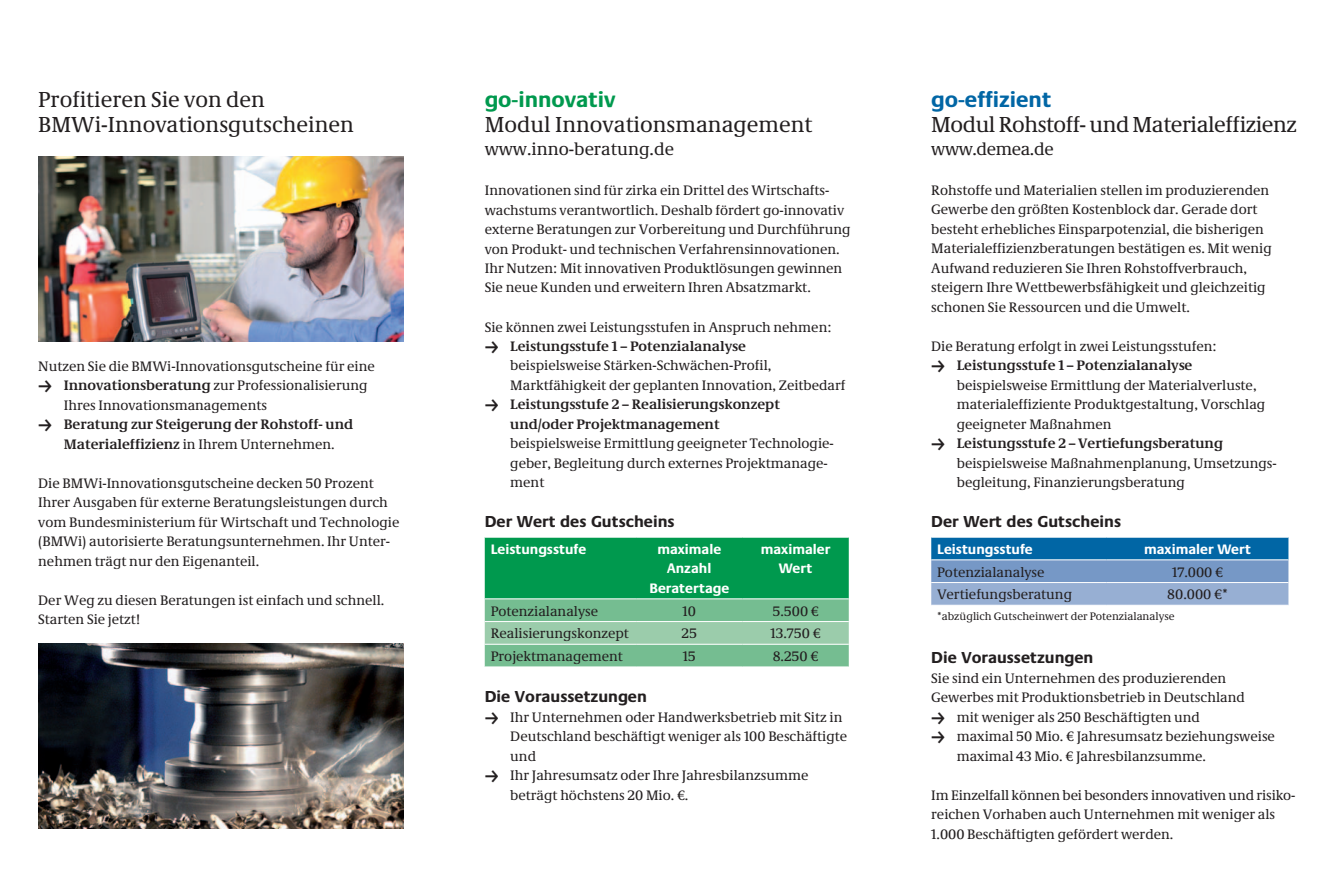
<style>
.page{position:relative;width:1331px;height:893px;background:#fff}
.page>*{position:absolute;margin:0;border:0;box-sizing:border-box;transform-origin:0 0}
.t1{font:22.5px/25.5px "Neue Demos";color:#231f20}
.t2{font:22.5px "Neue Demos";letter-spacing:-.02em;color:#231f20}
.t3{font:700 22.5px "Neue Praxis";color:#00994e}
.t4{font:700 22.5px "Neue Praxis";color:#0166a5}
.t5{font:18px "Neue Demos";color:#231f20}
.t6{font:18px "Neue Demos";letter-spacing:-.02em;color:#231f20}
.t7{font:700 16.5px "Neue Praxis";color:#231f20}
.t8{font:14.25px/19.5px "Neue Demos";color:#231f20}
.t9{font:700 14.25px "Neue Demos";color:#231f20}
.t10{font:700 14.25px/19.5px "Neue Praxis";color:#fff;text-align:center}
.t11{font:11.25px "Neue Demos";color:#231f20}
.s1{font-family:"Neue Praxis"}
.s2{font-weight:700}
.s3{font-family:"Neue Praxis";font-weight:400}
</style>
<div class="page">
<svg style="left:485px;top:538px;width:364px;height:129px;background:#45af76"></svg>
<hr style="left:485px;top:598px;width:151px;height:1px;background:#fff">
<hr style="left:636px;top:598px;width:106px;height:1px;background:#fff">
<hr style="left:742px;top:598px;width:107px;height:1px;background:#fff">
<hr style="left:485px;top:621px;width:151px;height:1px;background:#fff">
<hr style="left:636px;top:621px;width:106px;height:1px;background:#fff">
<hr style="left:742px;top:621px;width:107px;height:1px;background:#fff">
<hr style="left:485px;top:644px;width:151px;height:1px;background:#fff">
<hr style="left:636px;top:644px;width:106px;height:1px;background:#fff">
<hr style="left:742px;top:644px;width:107px;height:1px;background:#fff">
<svg style="left:931px;top:538px;width:357px;height:67px;background:#5c90c0"></svg>
<hr style="left:931px;top:559px;width:176px;height:1px;background:#fff">
<hr style="left:1107px;top:559px;width:181px;height:1px;background:#fff">
<hr style="left:931px;top:582px;width:176px;height:1px;background:#fff">
<hr style="left:1107px;top:582px;width:181px;height:1px;background:#fff">
<img style="left:38px;top:156px;width:366px;height:185px">
<img style="left:38px;top:644px;width:366px;height:185px">
<h1 class="t1" style="left:38px;top:86px;width:317px">Profitieren Sie von den<br>BMWi-Innovationsgutscheinen</h1>
<h1 class="t3" style="left:485px;top:86px;width:132px">go-innovativ</h1>
<h1 class="t1" style="left:485px;top:112px;width:329px">Modul Innovationsmanagement</h1>
<p class="t5" style="left:485px;top:138px;width:191px">www.inno-beratung.de</p>
<p class="t8" style="left:38px;top:356px;width:338px">Nutzen Sie die BMWi-Innovationsgutscheine für eine</p>
<p class="t8" style="left:38px;top:375px;width:331px"><span class="s1">ƒ</span> <span class="s2">Innovationsberatung</span> zur Professionalisierung</p>
<p class="t8" style="left:64px;top:395px;width:205px">Ihres Innovationsmanagements</p>
<p class="t9" style="left:38px;top:416px;width:316px"><span class="s3">ƒ</span> Beratung zur Steigerung der Rohstoff- und</p>
<p class="t8" style="left:64px;top:434px;width:272px"><span class="s2">Materialeffizienz</span> in Ihrem Unternehmen.</p>
<p class="t8" style="left:38px;top:473px;width:363px">Die BMWi-Innovationsgutscheine decken 50 Prozent Ihrer Ausgaben für externe Beratungsleistungen durch vom Bundesministerium für Wirtschaft und Technologie (BMWi) autorisierte Beratungsunternehmen. Ihr Unter&shy;nehmen trägt nur den Eigenanteil.</p>
<p class="t8" style="left:38px;top:590px;width:348px">Der Weg zu diesen Beratungen ist einfach und schnell.<br>Starten Sie jetzt!</p>
<p class="t8" style="left:485px;top:180px;width:367px">Innovationen sind für zirka ein Drittel des Wirtschafts&shy;wachstums verantwortlich. Deshalb fördert go-innovativ externe Beratungen zur Vorbereitung und Durchführung von Produkt- und technischen Verfahrensinnovationen.<br>Ihr Nutzen: Mit innovativen Produktlösungen gewinnen Sie neue Kunden und erweitern Ihren Absatzmarkt.</p>
<p class="t8" style="left:485px;top:317px;width:348px">Sie können zwei Leistungsstufen in Anspruch nehmen:</p>
<p class="t9" style="left:485px;top:338px;width:263px"><span class="s3">ƒ</span> Leistungsstufe 1 – Potenzialanalyse</p>
<p class="t8" style="left:510px;top:356px;width:263px">beispielsweise Stärken-Schwächen-Profil,</p>
<p class="t8" style="left:510px;top:375px;width:337px">Marktfähigkeit der geplanten Innovation, Zeitbedarf</p>
<p class="t9" style="left:485px;top:396px;width:297px"><span class="s3">ƒ</span> Leistungsstufe 2 – Realisierungskonzept</p>
<p class="t9" style="left:510px;top:416px;width:211px">und/oder Projektmanagement</p>
<p class="t8" style="left:510px;top:434px;width:325px">beispielsweise Ermittlung geeigneter Technologie&shy;geber, Begleitung durch externes Projektmanage&shy;ment</p>
<p class="t7" style="left:485px;top:511px;width:191px">Der Wert des Gutscheins</p>
<p class="t10" style="left:491px;top:539px;width:97px">Leistungsstufe</p>
<p class="t10" style="left:649px;top:539px;width:81px">maximale<br>Anzahl<br>Beratertage</p>
<p class="t10" style="left:761px;top:539px;width:71px">maximaler<br>Wert</p>
<p class="t8" style="left:491px;top:601px;width:109px">Potenzialanalyse</p>
<p class="t8" style="left:683px;top:601px;width:15px">10</p>
<p class="t8" style="left:772px;top:601px;width:48px">5.500 €</p>
<p class="t8" style="left:491px;top:624px;width:140px">Realisierungskonzept</p>
<p class="t8" style="left:681px;top:624px;width:17px">25</p>
<p class="t8" style="left:770px;top:624px;width:52px">13.750 €</p>
<p class="t8" style="left:491px;top:646px;width:134px">Projektmanagement</p>
<p class="t8" style="left:683px;top:646px;width:15px">15</p>
<p class="t8" style="left:773px;top:646px;width:47px">8.250 €</p>
<p class="t7" style="left:485px;top:686px;width:164px">Die Voraussetzungen</p>
<p class="t8" style="left:485px;top:707px;width:359px"><span class="s1">ƒ</span> Ihr Unternehmen oder Handwerksbetrieb mit Sitz in</p>
<p class="t8" style="left:510px;top:726px;width:338px">Deutschland beschäftigt weniger als 100 Beschäftigte</p>
<p class="t8" style="left:510px;top:746px;width:27px">und</p>
<p class="t8" style="left:485px;top:765px;width:325px"><span class="s1">ƒ</span> Ihr Jahresumsatz oder Ihre Jahresbilanzsumme</p>
<p class="t8" style="left:510px;top:785px;width:180px">beträgt höchstens 20 Mio. €.</p>
<h1 class="t4" style="left:931px;top:86px;width:122px">go-effizient</h1>
<h1 class="t2" style="left:931px;top:111px;width:367px">Modul Rohstoff- und Materialeffizienz</h1>
<p class="t6" style="left:931px;top:138px;width:124px">www.demea.de</p>
<p class="t8" style="left:931px;top:180px;width:342px">Rohstoffe und Materialien stellen im produzierenden Gewerbe den größten Kostenblock dar. Gerade dort besteht erhebliches Einsparpotenzial, die bisherigen Materialeffizienzberatungen bestätigen es. Mit wenig Aufwand reduzieren Sie Ihren Rohstoffverbrauch, steigern Ihre Wettbewerbsfähigkeit und gleichzeitig schonen Sie Ressourcen und die Umwelt.</p>
<p class="t8" style="left:931px;top:336px;width:287px">Die Beratung erfolgt in zwei Leistungsstufen: <span class="s1">ƒ</span> <span class="s2">Leistungsstufe 1 – Potenzialanalyse</span></p>
<p class="t8" style="left:957px;top:375px;width:301px">beispielsweise Ermittlung der Materialverluste,</p>
<p class="t8" style="left:957px;top:395px;width:310px">materialeffiziente Produktgestaltung, Vorschlag</p>
<p class="t8" style="left:957px;top:414px;width:156px">geeigneter Maßnahmen</p>
<p class="t9" style="left:931px;top:435px;width:293px"><span class="s3">ƒ</span> Leistungsstufe 2 – Vertiefungsberatung</p>
<p class="t8" style="left:957px;top:453px;width:321px">beispielsweise Maßnahmenplanung, Umsetzungs-</p>
<p class="t8" style="left:957px;top:473px;width:230px">begleitung, Finanzierungsberatung</p>
<p class="t7" style="left:931px;top:511px;width:191px">Der Wert des Gutscheins</p>
<p class="t10" style="left:937px;top:539px;width:97px">Leistungsstufe</p>
<p class="t10" style="left:1144px;top:539px;width:108px">maximaler Wert</p>
<p class="t8" style="left:937px;top:562px;width:109px">Potenzialanalyse</p>
<p class="t8" style="left:1172px;top:562px;width:52px">17.000 €</p>
<p class="t8" style="left:937px;top:585px;width:136px">Vertiefungsberatung</p>
<p class="t8" style="left:1167px;top:585px;width:62px">80.000 €*</p>
<p class="t11" style="left:937px;top:609px;width:239px">*abzüglich Gutscheinwert der Potenzialanalyse</p>
<p class="t7" style="left:931px;top:647px;width:164px">Die Voraussetzungen</p>
<p class="t8" style="left:931px;top:668px;width:297px">Sie sind ein Unternehmen des produzierenden</p>
<p class="t8" style="left:931px;top:687px;width:315px">Gewerbes mit Produktionsbetrieb in Deutschland</p>
<p class="t8" style="left:931px;top:707px;width:270px"><span class="s1">ƒ</span> mit weniger als 250 Beschäftigten und</p>
<p class="t8" style="left:931px;top:726px;width:345px"><span class="s1">ƒ</span> maximal 50 Mio. € Jahresumsatz beziehungsweise</p>
<p class="t8" style="left:957px;top:746px;width:251px">maximal 43 Mio. € Jahresbilanzsumme.</p>
<p class="t8" style="left:931px;top:785px;width:365px">Im Einzelfall können bei besonders innovativen und risiko&shy;reichen Vorhaben auch Unternehmen mit weniger als<br>1.000 Beschäftigten gefördert werden.</p>
</div>
